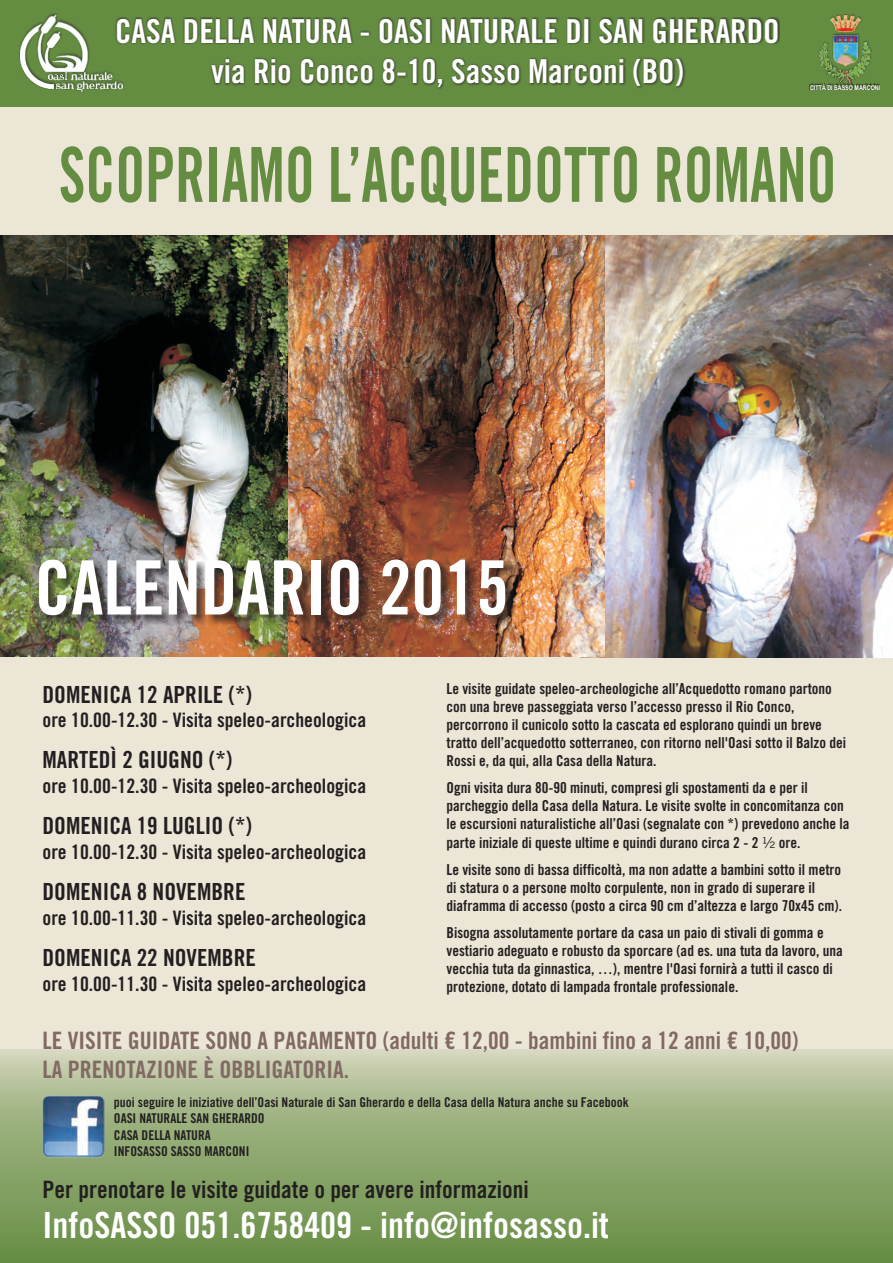
<style>
.page{position:relative;width:893px;height:1263px;background:#fff}
.page>*{position:absolute;margin:0;border:0;box-sizing:border-box;transform-origin:0 0}
.t1{font:75.9px "Trade Gothic LT Bold Cond Twenty,Bold";color:#658d42;scale:.79 1}
.t2{font:75px "Trade Gothic LT Bold Cond Twenty,Bold";color:#fff}
.t3{font:36px "Trade Gothic LT Bold Cond Twenty,Bold";color:#fff}
.t4{font:33px/39.6px "Trade Gothic LT Bold Cond Twenty,Bold";color:#fff;text-align:center}
.t5{font:24px/28.8px "Trade Gothic LT Bold Cond Twenty,Bold";color:#806a63}
.t6{font:24px "Trade Gothic LT Bold Cond Twenty,Bold";color:#231f20}
.t7{font:23.55px "Trade Gothic LT Bold Cond Twenty,Bold";color:#231f20}
.t8{font:19.95px "Trade Gothic LT Bold Cond Twenty,Bold";color:#231f20}
.t9{font:15px/18.1px "Trade Gothic LT Bold Cond Twenty,Bold";color:#231f20}
.t10{font:13.5px/16.2px "Trade Gothic LT Bold Cond Twenty,Bold";color:#231f20}
.t11{font:700 6.6px "Arial Narrow";color:#fff}
.s1{font-family:"Trade Gothic LT"}
</style>
<div class="page">
<div style="left:0;top:106px;width:893px;height:1155px;background:#ece6d7"></div>
<img style="left:0;top:236px;width:288px;height:421px">
<img style="left:580px;top:236px;width:313px;height:422px">
<img style="left:288px;top:236px;width:317px;height:421px">
<div style="left:0;top:0;width:893px;height:106px;background:#658d42"></div>
<svg style="left:0;top:1050px;width:893px;height:213px"></svg>
<img style="left:43px;top:1096px;width:62px;height:61px">
<div style="left:19px;top:13px;width:105px;height:80px;background:#231f20;opacity:.74"></div>
<img style="left:21px;top:15px;width:101px;height:76px">
<div style="left:818px;top:14px;width:54px;height:71px;background:#231f20;opacity:.74"></div>
<img style="left:820px;top:16px;width:50px;height:68px">
<div style="left:810px;top:84px;width:70px;height:6px;background:#231f20;opacity:.74"></div>
<div style="left:113px;top:18px;width:666px;height:71px;background:#231f20;opacity:.74"></div>
<div style="left:37px;top:562px;width:479px;height:64px;background:#231f20;opacity:.69"></div>
<h3 class="t4" style="left:115px;top:15px;width:666px">CASA DELLA NATURA - OASI NATURALE DI SAN GHERARDO via Rio Conco 8-10, Sasso Marconi (BO)</h3>
<p class="t11" style="left:810px;top:85px;width:72px">CITTÀ DI SASSO MARCONI</p>
<h1 class="t1" style="left:59px;top:147px;width:986px">SCOPRIAMO L’ACQUEDOTTO ROMANO</h1>
<h2 class="t2" style="left:35px;top:560px;width:476px">CALENDARIO 2015</h2>
<h3 class="t7" style="left:43px;top:685px;width:211px">DOMENICA 12 APRILE (*)</h3>
<h3 class="t8" style="left:43px;top:713px;width:325px">ore 10.00-12.30 - Visita speleo-archeologica</h3>
<h3 class="t7" style="left:43px;top:751px;width:191px">MARTEDÌ 2 GIUGNO (*)</h3>
<h3 class="t8" style="left:43px;top:779px;width:325px">ore 10.00-12.30 - Visita speleo-archeologica</h3>
<h3 class="t7" style="left:43px;top:817px;width:211px">DOMENICA 19 LUGLIO (*)</h3>
<h3 class="t8" style="left:43px;top:845px;width:325px">ore 10.00-12.30 - Visita speleo-archeologica</h3>
<h3 class="t7" style="left:43px;top:883px;width:205px">DOMENICA 8 NOVEMBRE</h3>
<h3 class="t8" style="left:43px;top:911px;width:325px">ore 10.00-11.30 - Visita speleo-archeologica</h3>
<h3 class="t7" style="left:43px;top:949px;width:215px">DOMENICA 22 NOVEMBRE</h3>
<h3 class="t8" style="left:43px;top:976px;width:325px">ore 10.00-11.30 - Visita speleo-archeologica</h3>
<p class="t9" style="left:446px;top:681px;width:401px">Le visite guidate speleo-archeologiche all’Acquedotto romano partono con una breve passeggiata verso l’accesso presso il Rio Conco, percorrono il cunicolo sotto la cascata ed esplorano quindi un breve tratto dell’acquedotto sotterraneo, con ritorno nell'Oasi sotto il Balzo dei Rossi e, da qui, alla Casa della Natura.</p>
<p class="t9" style="left:446px;top:780px;width:405px">Ogni visita dura 80-90 minuti, compresi gli spostamenti da e per il parcheggio della Casa della Natura. Le visite svolte in concomitanza con le escursioni naturalistiche all’Oasi (segnalate con *) prevedono anche la parte iniziale di queste ultime e quindi durano circa 2 - 2 <span class="s1">½</span> ore.</p>
<p class="t9" style="left:446px;top:861px;width:397px">Le visite sono di bassa difficoltà, ma non adatte a bambini sotto il metro di statura o a persone molto corpulente, non in grado di superare il diaframma di accesso (posto a circa 90 cm d’altezza e largo 70x45 cm).</p>
<p class="t9" style="left:446px;top:925px;width:398px">Bisogna assolutamente portare da casa un paio di stivali di gomma e vestiario adeguato e robusto da sporcare (ad es. una tuta da lavoro, una vecchia tuta da ginnastica, …), mentre l'Oasi fornirà a tutti il casco di protezione, dotato di lampada frontale professionale.</p>
<h3 class="t5" style="left:43px;top:1028px;width:757px">LE VISITE GUIDATE SONO A PAGAMENTO (adulti € 12,00 - bambini fino a 12 anni € 10,00)<br>LA PRENOTAZIONE È OBBLIGATORIA.</h3>
<p class="t10" style="left:114px;top:1095px;width:516px">puoi seguire le iniziative dell’Oasi Naturale di San Gherardo e della Casa della Natura anche su Facebook OASI NATURALE SAN GHERARDO<br>CASA DELLA NATURA<br>INFOSASSO SASSO MARCONI</p>
<h3 class="t6" style="left:43px;top:1181px;width:488px">Per prenotare le visite guidate o per avere informazioni</h3>
<h3 class="t3" style="left:43px;top:1212px;width:568px">InfoSASSO 051.6758409 - info@infosasso.it</h3>
</div>
